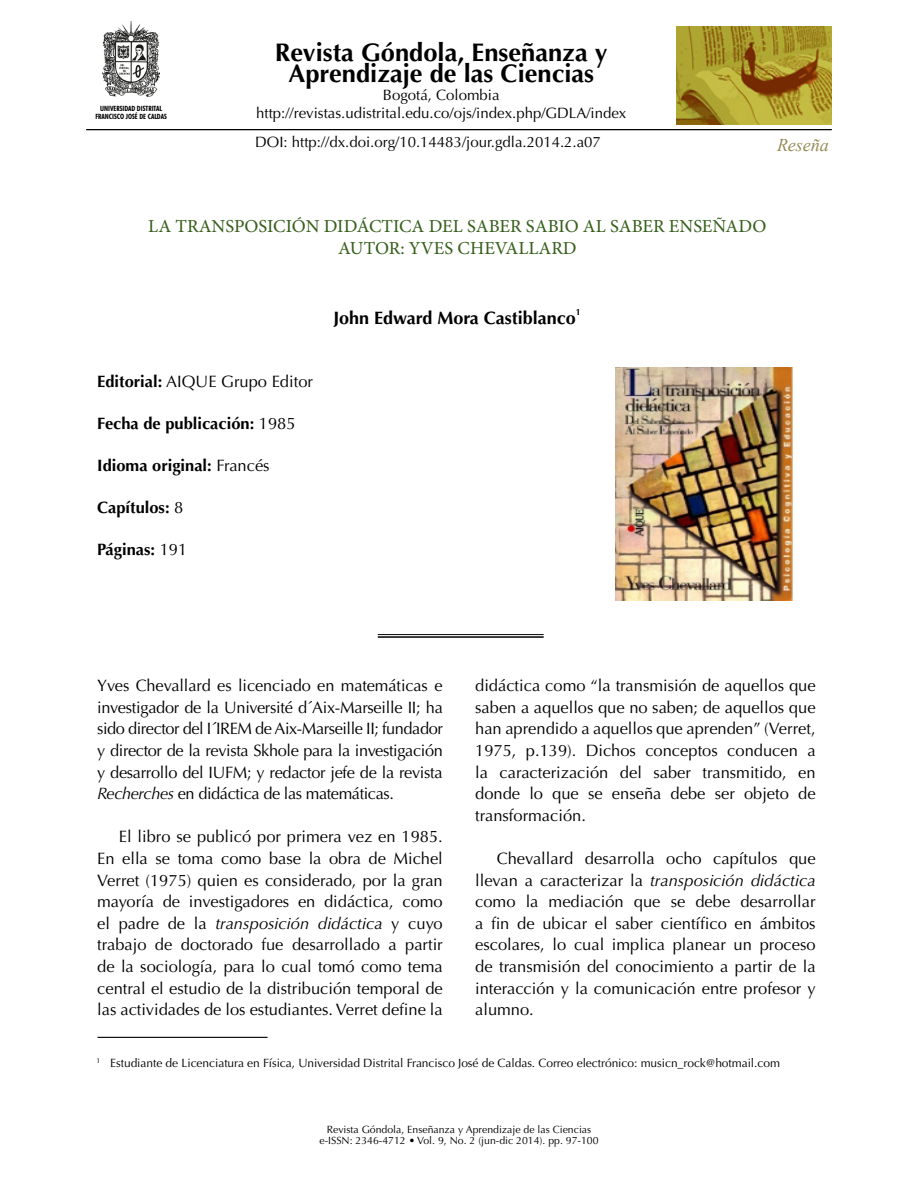
<style>
.page{position:relative;width:918px;height:1188px;background:#fff}
.page>*{position:absolute;margin:0;border:0;box-sizing:border-box;transform-origin:0 0}
.t1{font:700 25.5px/21px "Optima LT Std";color:#000;text-align:center}
.t2{font:18px/21.6px "Adobe Hebrew";color:#37601c;text-align:center}
.t3{font:700 18px "Optima LT Std";color:#000}
.t4{font:italic 18px "Times New Roman";color:#948a54}
.t5{font:16.5px/21.6px "Optima LT Std";color:#000;text-align:justify}
.t6{font:700 16.5px "Optima LT Std";color:#000}
.t7{font:15px/18px "Optima LT Std";color:#000;text-align:center}
.t8{font:12px "Optima LT Std";letter-spacing:-.005em;color:#000}
.t9{font:10.5px/10.8px "Optima LT Std";color:#000;text-align:center}
.t10{font:700 9px "Optima LT Std";color:#000}
.t11{font:700 condensed 7.2px/7.6px "Futura BT";color:#000;text-align:center}
.s1{font-weight:700}
.s2{font-weight:400}
.s3{font-style:italic}
</style>
<div class="page">
<hr style="left:86px;top:129px;width:746px;height:1px;background:#000">
<img style="left:616px;top:367px;width:177px;height:234px">
<img style="left:102px;top:22px;width:58px;height:74px">
<img style="left:676px;top:26px;width:156px;height:98px">
<hr style="left:98px;top:1037px;width:170px;height:1px;background:#000">
<hr style="left:378px;top:634px;width:166px;height:1px;background:#000">
<hr style="left:378px;top:636px;width:166px;height:2px;background:#000">
<p class="t11" style="left:95px;top:104px;width:73px">UNIVERSIDAD DISTRITAL<br>FRANCISCO JOSÉ DE CALDAS</p>
<h1 class="t1" style="left:275px;top:43px;width:334px">Revista Góndola, Enseñanza y<br>Aprendizaje de las Ciencias</h1>
<p class="t7" style="left:256px;top:87px;width:372px">Bogotá, Colombia http://revistas.udistrital.edu.co/ojs/index.php/GDLA/index</p>
<p class="t7" style="left:255px;top:134px;width:347px">DOI: http://dx.doi.org/10.14483/jour.gdla.2014.2.a07</p>
<p class="t4" style="left:777px;top:132px;width:53px">Reseña</p>
<p class="t2" style="left:148px;top:216px;width:620px">LA TRANSPOSICIÓN DIDÁCTICA DEL SABER SABIO AL SABER ENSEÑADO<br>AUTOR: YVES CHEVALLARD</p>
<p class="t5" style="left:97px;top:371px;width:217px"><span class="s1">Editorial:</span> AIQUE Grupo Editor</p>
<p class="t6" style="left:97px;top:414px;width:200px">Fecha de publicación: <span class="s2">1985</span></p>
<p class="t6" style="left:97px;top:456px;width:174px">Idioma original: <span class="s2">Francés</span></p>
<p class="t6" style="left:97px;top:498px;width:88px">Capítulos: <span class="s2">8</span></p>
<p class="t6" style="left:97px;top:540px;width:92px">Páginas: <span class="s2">191</span></p>
<p class="t3" style="left:334px;top:307px;width:244px">John Edward Mora Castiblanco</p>
<p class="t10" style="left:576px;top:307px;width:7px">1</p>
<p class="t5" style="left:97px;top:675px;width:347px">Yves Chevallard es licenciado en matemáticas e investigador de la Université d´Aix-Marseille II; ha sido director del I´IREM de Aix-Marseille II; fundador y director de la revista Skhole para la investigación y desarrollo del IUFM; y redactor jefe de la revista <span class="s3">Recherches</span> en didáctica de las matemáticas.</p>
<p class="t5" style="left:97px;top:826px;width:347px;text-indent:22px">El libro se publicó por primera vez en 1985.<br>En ella se toma como base la obra de Michel Verret (1975) quien es considerado, por la gran mayoría de investigadores en didáctica, como el padre de la <span class="s3">transposición didáctica</span> y cuyo trabajo de doctorado fue desarrollado a partir de la sociología, para lo cual tomó como tema central el estudio de la distribución temporal de las actividades de los estudiantes. Verret define la</p>
<p class="t5" style="left:475px;top:675px;width:342px">didáctica como “la transmisión de aquellos que saben a aquellos que no saben; de aquellos que han aprendido a aquellos que aprenden” (Verret, 1975, p.139). Dichos conceptos conducen a la caracterización del saber transmitido, en donde lo que se enseña debe ser objeto de transformación.</p>
<p class="t5" style="left:475px;top:848px;width:342px;text-indent:22px">Chevallard desarrolla ocho capítulos que llevan a caracterizar la <span class="s3">transposición didáctica </span>como la mediación que se debe desarrollar a fin de ubicar el saber científico en ámbitos escolares, lo cual implica planear un proceso de transmisión del conocimiento a partir de la interacción y la comunicación entre profesor y alumno.</p>
<p class="t8" style="left:97px;top:1056px;width:685px"><sup>1</sup> Estudiante de Licenciatura en Física, Universidad Distrital Francisco José de Caldas. Correo electrónico: musicn_rock@hotmail.com</p>
<p class="t9" style="left:319px;top:1124px;width:281px">Revista Góndola, Enseñanza y Aprendizaje de las Ciencias e-ISSN: 2346-4712 • Vol. 9, No. 2 (jun-dic 2014). pp. 97-100</p>
</div>
